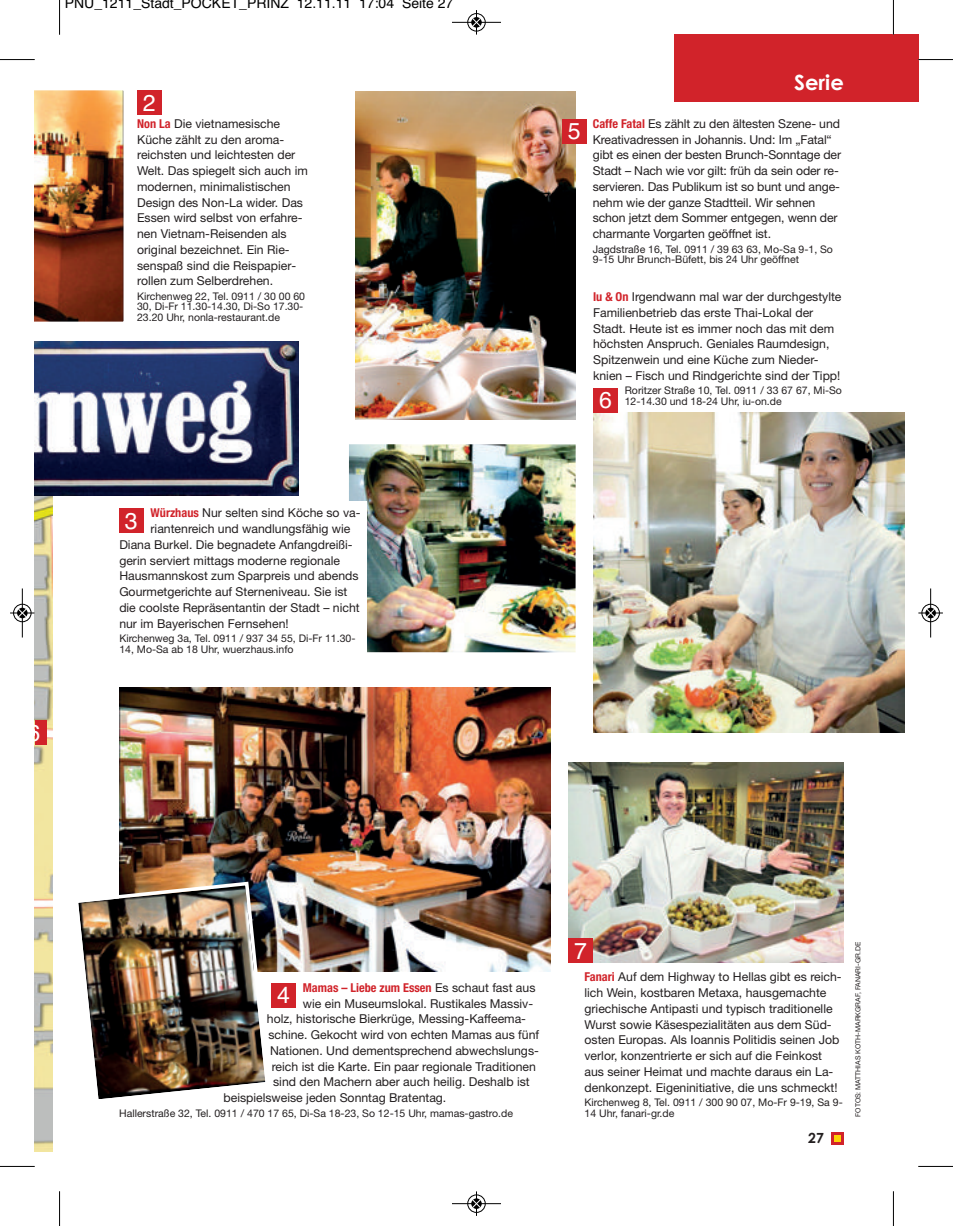
<style>
.page{position:relative;width:953px;height:1226px;background:#fff}
.page>*{position:absolute;margin:0;border:0;box-sizing:border-box;transform-origin:0 0}
.t1{font:23.1px "Helvetica";color:#fff}
.t2{font:700 21px "Century Gothic Std";color:#fff}
.t3{font:14px "Helvetica";color:#000}
.t4{font:700 14px "Century Gothic Std";color:#231f20}
.t5{font:12.25px/15.8px "Helvetica Neue LT Std";color:#231f20}
.t6{font:700 condensed 12.25px "Helvetica Neue LT Std";color:#d1232a}
.t7{font:10.5px/10.5px "Helvetica Neue LT Std";color:#231f20}
.t8{font:7px "Helvetica Neue LT Std";color:#231f20}
.s1{font-weight:700;font-stretch:condensed;color:#d1232a}
.s2{font-weight:400;font-stretch:normal;color:#231f20}
</style>
<div class="page">
<img style="left:568px;top:762px;width:275px;height:200px">
<img style="left:35px;top:495px;width:17px;height:656px">
<img style="left:119px;top:687px;width:431px;height:284px">
<img style="left:593px;top:413px;width:311px;height:319px">
<img style="left:349px;top:444px;width:226px;height:208px">
<img style="left:355px;top:92px;width:220px;height:327px">
<div style="left:673px;top:35px;width:245px;height:67px;background:#d1232a"></div>
<img style="left:35px;top:90px;width:89px;height:232px">
<img style="left:35px;top:341px;width:25px;height:154px">
<img style="left:60px;top:341px;width:238px;height:154px">
<div style="left:137px;top:91px;width:24px;height:24px;background:#d1232a"></div>
<div style="left:562px;top:119px;width:24px;height:25px;background:#d1232a"></div>
<div style="left:593px;top:388px;width:24px;height:24px;background:#d1232a"></div>
<div style="left:271px;top:982px;width:25px;height:25px;background:#d1232a"></div>
<div style="left:568px;top:938px;width:25px;height:24px;background:#d1232a"></div>
<div style="left:35px;top:720px;width:11px;height:25px;background:#d1232a"></div>
<img style="left:78px;top:879px;width:193px;height:220px">
<div style="left:303px;top:501px;width:63px;height:162px;background:#fff"></div>
<div style="left:119px;top:508px;width:24px;height:25px;background:#d1232a"></div>
<svg style="left:831px;top:1132px;width:12px;height:12px"></svg>
<div style="left:834px;top:1134px;width:6px;height:7px;background:#fed304"></div>
<hr style="left:59px;top:0;width:1px;height:35px;background:#000">
<hr style="left:0;top:59px;width:35px;height:1px;background:#000">
<hr style="left:893px;top:0;width:1px;height:35px;background:#000">
<hr style="left:918px;top:59px;width:34px;height:1px;background:#000">
<hr style="left:59px;top:1191px;width:1px;height:34px;background:#000">
<hr style="left:0;top:1165px;width:35px;height:1px;background:#000">
<hr style="left:893px;top:1191px;width:1px;height:34px;background:#000">
<hr style="left:918px;top:1165px;width:34px;height:1px;background:#000">
<div style="left:467px;top:13px;width:19px;height:19px;border:1px solid #fff;border-radius:50%"></div>
<hr style="left:452px;top:22px;width:49px;height:1px;background:#000">
<div style="left:467px;top:13px;width:18px;height:18px;border:1px solid #000;border-radius:50%"></div>
<svg style="left:472px;top:10px;width:9px;height:25px"></svg>
<div style="left:467px;top:1194px;width:19px;height:18px;border:1px solid #fff;border-radius:50%"></div>
<hr style="left:452px;top:1203px;width:49px;height:1px;background:#000">
<div style="left:467px;top:1194px;width:18px;height:18px;border:1px solid #000;border-radius:50%"></div>
<svg style="left:472px;top:1191px;width:9px;height:24px"></svg>
<div style="left:13px;top:603px;width:19px;height:19px;border:1px solid #fff;border-radius:50%"></div>
<hr style="left:22px;top:588px;width:1px;height:49px;background:#000">
<div style="left:13px;top:604px;width:18px;height:18px;border:1px solid #000;border-radius:50%"></div>
<svg style="left:10px;top:608px;width:25px;height:9px"></svg>
<div style="left:921px;top:603px;width:18px;height:19px;border:1px solid #fff;border-radius:50%"></div>
<hr style="left:930px;top:588px;width:1px;height:49px;background:#000">
<div style="left:921px;top:604px;width:18px;height:18px;border:1px solid #000;border-radius:50%"></div>
<svg style="left:918px;top:608px;width:24px;height:9px"></svg>
<p class="t3" style="left:65px;top:-7px;width:390px">PNU_1211_Stadt_POCKET_PRINZ 12.11.11 17:04 Seite 27</p>
<h1 class="t1" style="left:143px;top:85px;width:14px">2</h1>
<p class="t5" style="left:137px;top:115px;width:172px"><span class="s1">Non La</span> Die vietnamesische<br>Küche zählt zu den aroma&shy;reichsten und leichtesten der<br>Welt. Das spiegelt sich auch im modernen, minimalistischen<br>Design des Non-La wider. Das<br>Essen wird selbst von erfahre&shy;nen Vietnam-Reisenden als original bezeichnet. Ein Rie&shy;senspaß sind die Reispapier&shy;rollen zum Selberdrehen.</p>
<p class="t7" style="left:137px;top:291px;width:169px">Kirchenweg 22, Tel. 0911 / 30 00 60<br>30, Di-Fr 11.30-14.30, Di-So 17.30-<br>23.20 Uhr, nonla-restaurant.de</p>
<h1 class="t1" style="left:28px;top:714px;width:14px">6</h1>
<p class="t5" style="left:150px;top:505px;width:211px"><span class="s1">Würzhaus</span> Nur selten sind Köche so va-</p>
<p class="t5" style="left:150px;top:520px;width:201px">riantenreich und wandlungsfähig wie</p>
<p class="t5" style="left:119px;top:536px;width:235px">Diana Burkel. Die begnadete Anfangdreißi-</p>
<p class="t5" style="left:119px;top:552px;width:222px">gerin serviert mittags moderne regionale</p>
<p class="t5" style="left:119px;top:568px;width:241px">Hausmannskost zum Sparpreis und abends</p>
<p class="t5" style="left:119px;top:583px;width:230px">Gourmetgerichte auf Sterneniveau. Sie ist</p>
<p class="t5" style="left:119px;top:599px;width:242px">die coolste Repräsentantin der Stadt – nicht</p>
<p class="t5" style="left:119px;top:615px;width:171px">nur im Bayerischen Fernsehen!</p>
<p class="t7" style="left:119px;top:633px;width:237px">Kirchenweg 3a, Tel. 0911 / 937 34 55, Di-Fr 11.30-<br>14, Mo-Sa ab 18 Uhr, wuerzhaus.info</p>
<h1 class="t1" style="left:125px;top:502px;width:14px">3</h1>
<h1 class="t1" style="left:568px;top:113px;width:14px">5</h1>
<h2 class="t2" style="left:794px;top:69px;width:51px">Serie</h2>
<p class="t5" style="left:592px;top:115px;width:250px"><span class="s1">Caffe Fatal</span> Es zählt zu den ältesten Szene- und Kreativadressen in Johannis. Und: Im „Fatal“ gibt es einen der besten Brunch-Sonntage der Stadt – Nach wie vor gilt: früh da sein oder re&shy;servieren. Das Publikum ist so bunt und ange&shy;nehm wie der ganze Stadtteil. Wir sehnen schon jetzt dem Sommer entgegen, wenn der charmante Vorgarten geöffnet ist.</p>
<p class="t7" style="left:592px;top:243px;width:242px">Jagdstraße 16, Tel. 0911 / 39 63 63, Mo-Sa 9-1, So<br>9-15 Uhr Brunch-Büfett, bis 24 Uhr geöffnet</p>
<p class="t5" style="left:593px;top:289px;width:250px"><span class="s1">Iu &amp; On</span> Irgendwann mal war der durchgestylte Familienbetrieb das erste Thai-Lokal der Stadt. Heute ist es immer noch das mit dem höchsten Anspruch. Geniales Raumdesign, Spitzenwein und eine Küche zum Nieder&shy;knien – Fisch und Rindgerichte sind der Tipp!</p>
<p class="t7" style="left:624px;top:385px;width:219px">Roritzer Straße 10, Tel. 0911 / 33 67 67, Mi-So<br>12-14.30 und 18-24 Uhr, iu-on.de</p>
<h1 class="t1" style="left:599px;top:382px;width:14px">6</h1>
<p class="t6" style="left:303px;top:980px;width:234px">Mamas – Liebe zum Essen <span class="s2">Es schaut fast aus</span></p>
<p class="t5" style="left:303px;top:995px;width:232px">wie ein Museumslokal. Rustikales Massiv-</p>
<p class="t5" style="left:267px;top:1010px;width:261px">holz, historische Bierkrüge, Messing-Kaffeema-</p>
<p class="t5" style="left:268px;top:1026px;width:272px">schine. Gekocht wird von echten Mamas aus fünf</p>
<p class="t5" style="left:270px;top:1042px;width:270px">Nationen. Und dementsprechend abwechslungs-</p>
<p class="t5" style="left:272px;top:1058px;width:266px">reich ist die Karte. Ein paar regionale Traditionen</p>
<p class="t5" style="left:273px;top:1073px;width:258px">sind den Machern aber auch heilig. Deshalb ist</p>
<p class="t5" style="left:223px;top:1089px;width:224px">beispielsweise jeden Sonntag Bratentag.</p>
<p class="t7" style="left:119px;top:1107px;width:395px">Hallerstraße 32, Tel. 0911 / 470 17 65, Di-Sa 18-23, So 12-15 Uhr, mamas-gastro.de</p>
<h1 class="t1" style="left:277px;top:976px;width:14px">4</h1>
<h1 class="t1" style="left:574px;top:932px;width:14px">7</h1>
<p class="t5" style="left:584px;top:968px;width:259px"><span class="s1">Fanari</span> Auf dem Highway to Hellas gibt es reich&shy;lich Wein, kostbaren Metaxa, hausgemachte griechische Antipasti und typisch traditionelle Wurst sowie Käsespezialitäten aus dem Süd&shy;osten Europas. Als Ioannis Politidis seinen Job verlor, konzentrierte er sich auf die Feinkost aus seiner Heimat und machte daraus ein La&shy;denkonzept. Eigeninitiative, die uns schmeckt!</p>
<p class="t7" style="left:584px;top:1096px;width:260px">Kirchenweg 8, Tel. 0911 / 300 90 07, Mo-Fr 9-19, Sa 9-<br>14 Uhr, fanari-gr.de</p>
<p class="t4" style="left:808px;top:1128px;width:17px">27</p>
<p class="t8" style="left:853px;top:1116px;width:176px;rotate:-90deg">FOTOS: MATTHIAS KOTH-MARKGRAF, FANARI-GR.DE</p>
</div>
